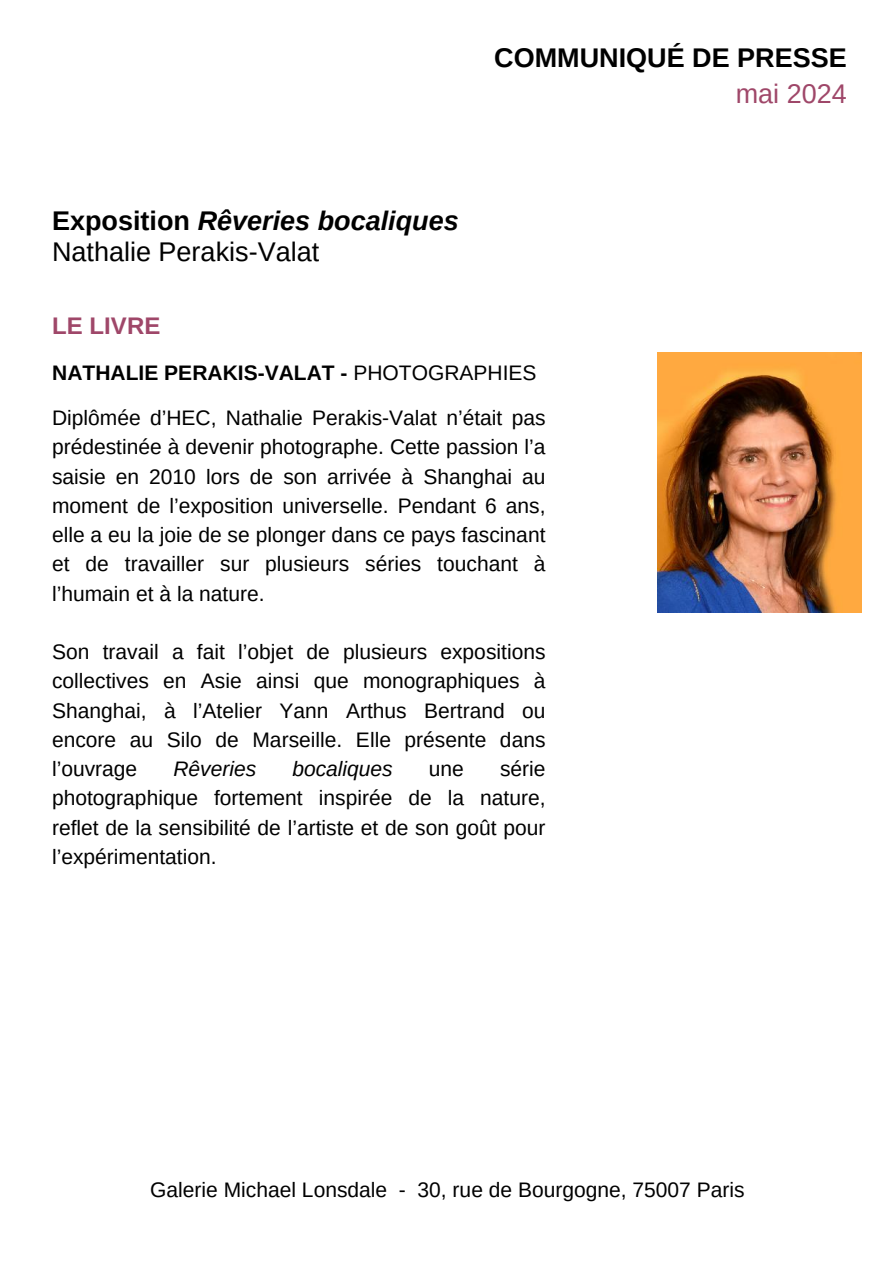
<style>
.page{position:relative;width:894px;height:1264px;background:#fff}
.page>*{position:absolute;margin:0;border:0;box-sizing:border-box;transform-origin:0 0}
.t1{font:italic 700 27px "Arimo";color:#000}
.t2{font:27px "Arimo";color:#000}
.t3{font:700 27px "Arimo";color:#000}
.t4{font:27px "Arimo";color:#9f4769}
.t5{font:700 24px "Arimo";color:#9f4769}
.t6{font:21px/29.2px "Arimo";color:#000;text-align:justify}
.t7{font:italic 21px "Arimo";color:#000}
.s1{font-style:normal}
.s2{font-weight:700}
</style>
<div class="page">
<img style="left:657px;top:352px;width:204px;height:260px">
<p class="t3" style="left:494px;top:43px;width:354px">COMMUNIQUÉ DE PRESSE</p>
<p class="t1" style="left:52px;top:205px;width:408px"><span class="s1">Exposition</span> Rêveries bocaliques</p>
<p class="t2" style="left:52px;top:237px;width:268px">Nathalie Perakis-Valat</p>
<p class="t5" style="left:52px;top:312px;width:109px">LE LIVRE</p>
<p class="t6" style="left:52px;top:350px;width:495px;line-height:45.3px"><span class="s2">NATHALIE PERAKIS-VALAT -</span> PHOTOGRAPHIES<br>Diplômée d’HEC, Nathalie Perakis-Valat n’était pas</p>
<p class="t6" style="left:52px;top:432px;width:495px">prédestinée à devenir photographe. Cette passion l’a saisie en 2010 lors de son arrivée à Shanghai au moment de l’exposition universelle. Pendant 6 ans, elle a eu la joie de se plonger dans ce pays fascinant et de travailler sur plusieurs séries touchant à l’humain et à la nature.</p>
<p class="t6" style="left:52px;top:637px;width:495px">Son travail a fait l’objet de plusieurs expositions collectives en Asie ainsi que monographiques à Shanghai, à l’Atelier Yann Arthus Bertrand ou encore au Silo de Marseille. Elle présente dans l’ouvrage</p>
<p class="t6" style="left:52px;top:754px;width:495px;text-indent:448px">série photographique fortement inspirée de la nature, reflet de la sensibilité de l’artiste et de son goût pour l’expérimentation.</p>
<p class="t7" style="left:173px;top:757px;width:84px">Rêveries</p>
<p class="t7" style="left:292px;top:757px;width:102px">bocaliques</p>
<p class="t6" style="left:429px;top:754px;width:37px">une</p>
<p class="t4" style="left:735px;top:78px;width:112px">mai 2024</p>
<p class="t6" style="left:150px;top:1174px;width:595px">Galerie Michael Lonsdale - 30, rue de Bourgogne, 75007 Paris</p>
</div>
